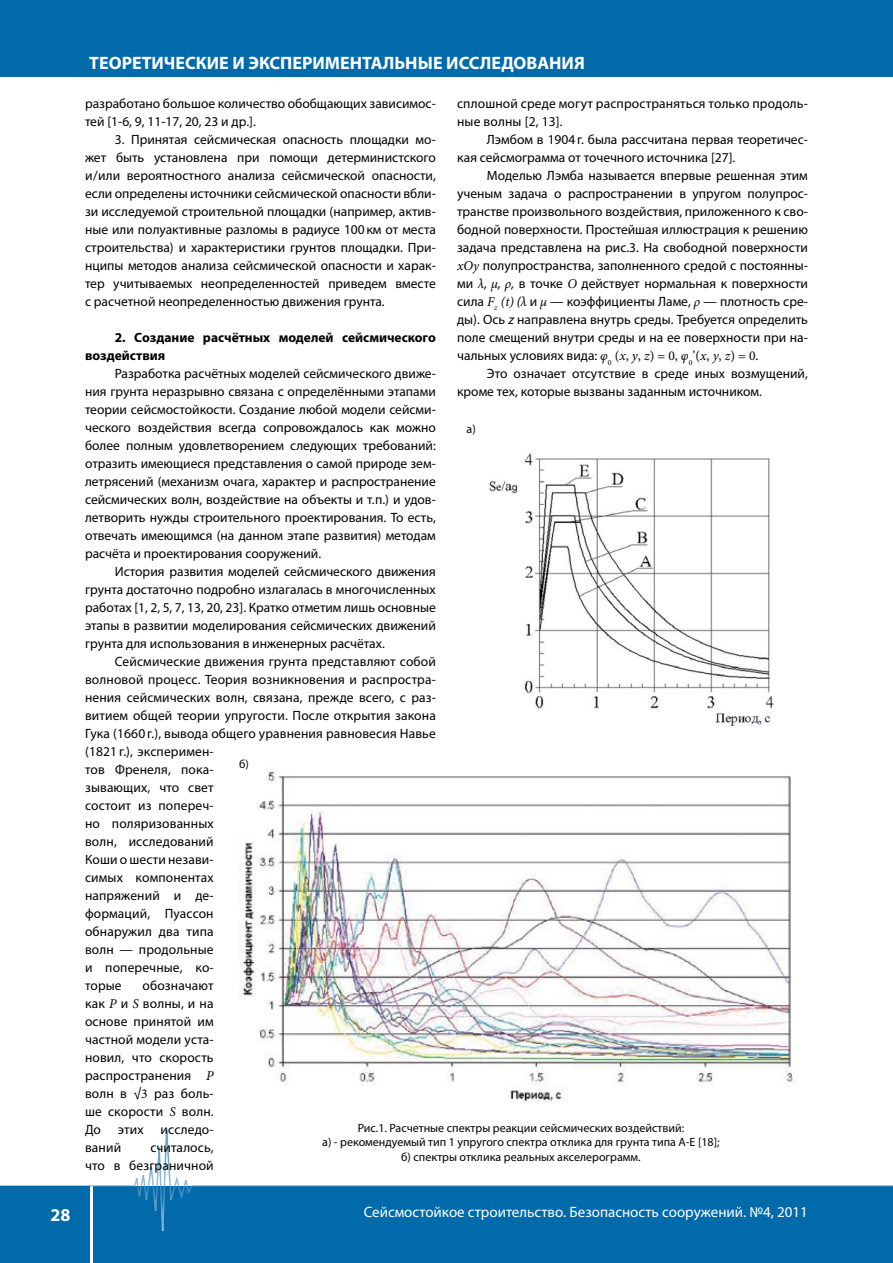
<style>
.page{position:relative;width:893px;height:1263px;background:#fff}
.page>*{position:absolute;margin:0;border:0;box-sizing:border-box;transform-origin:0 0}
.t1{font:700 18px "Myriad Pro";color:#fff}
.t2{font:15px "Myriad Pro";color:#fff}
.t3{font:13.5px/18px "Myriad Pro";color:#000;text-align:justify}
.t4{font:700 13.5px "Myriad Pro";color:#000}
.t5{font:12px/14.4px "Myriad Pro";color:#000;text-align:center}
.s1{font-family:"Minion Pro";font-style:italic}
.s2{font-style:italic}
.s3{font-family:"Minion Pro"}
</style>
<div class="page">
<div style="left:0;top:0;width:893px;height:77px;background:#006aab"></div>
<div style="left:94px;top:1186px;width:799px;height:77px;background:#006aab"></div>
<svg style="left:0;top:1130px;width:893px;height:102px"></svg>
<div style="left:0;top:1186px;width:89px;height:77px;background:#006aab"></div>
<hr style="left:892px;top:1186px;width:1px;height:77px;background:#006aab">
<img style="left:489px;top:453px;width:285px;height:274px">
<img style="left:240px;top:771px;width:554px;height:331px">
<p class="t1" style="left:89px;top:51px;width:497px">ТЕОРЕТИЧЕСКИЕ И ЭКСПЕРИМЕНТАЛЬНЫЕ ИССЛЕДОВАНИЯ</p>
<p class="t3" style="left:85px;top:94px;width:352px">разработано большое количество обобщающих зависимос&shy;тей [1‑6, 9, 11‑17, 20, 23 и др.].</p>
<p class="t3" style="left:85px;top:130px;width:352px;text-indent:30px">3. Принятая сейсмическая опасность площадки мо&shy;жет быть установлена при помощи детерминистского и/или вероятностного анализа сейсмической опасности, если определены источники сейсмической опасности вбли&shy;зи исследуемой строительной площадки (например, актив&shy;ные или полуактивные разломы в радиусе 100км от места строительства) и характеристики грунтов площадки. При&shy;нципы методов анализа сейсмической опасности и харак&shy;тер учитываемых неопределенностей приведем вместе с расчетной неопределенностью движения грунта.</p>
<p class="t4" style="left:115px;top:329px;width:323px">2. Создание расчётных моделей сейсмического</p>
<p class="t4" style="left:85px;top:347px;width:82px">воздействия</p>
<p class="t3" style="left:115px;top:364px;width:323px">Разработка расчётных моделей сейсмического движе-</p>
<p class="t3" style="left:85px;top:382px;width:352px">ния грунта неразрывно связана с определёнными этапами</p>
<p class="t3" style="left:85px;top:400px;width:352px">теории сейсмостойкости. Создание любой модели сейсми-</p>
<p class="t3" style="left:85px;top:418px;width:352px">ческого воздействия всегда сопровождалось как можно</p>
<p class="t3" style="left:85px;top:436px;width:352px">более полным удовлетворением следующих требований:</p>
<p class="t3" style="left:85px;top:454px;width:352px">отразить имеющиеся представления о самой природе зем-</p>
<p class="t3" style="left:85px;top:472px;width:352px">летрясений (механизм очага, характер и распространение</p>
<p class="t3" style="left:85px;top:490px;width:352px">сейсмических волн, воздействие на объекты и т.п.) и удов-</p>
<p class="t3" style="left:85px;top:508px;width:352px">летворить нужды строительного проектирования. То есть,</p>
<p class="t3" style="left:85px;top:526px;width:352px">отвечать имеющимся (на данном этапе развития) методам</p>
<p class="t3" style="left:85px;top:544px;width:238px">расчёта и проектирования сооружений.</p>
<p class="t3" style="left:115px;top:562px;width:323px">История развития моделей сейсмического движения</p>
<p class="t3" style="left:85px;top:580px;width:352px">грунта достаточно подробно излагалась в многочисленных</p>
<p class="t3" style="left:85px;top:598px;width:352px">работах [1, 2, 5, 7, 13, 20, 23]. Кратко отметим лишь основные</p>
<p class="t3" style="left:85px;top:616px;width:352px">этапы в развитии моделирования сейсмических движений</p>
<p class="t3" style="left:85px;top:634px;width:301px">грунта для использования в инженерных расчётах.</p>
<p class="t3" style="left:115px;top:652px;width:323px">Сейсмические движения грунта представляют собой</p>
<p class="t3" style="left:85px;top:670px;width:352px">волновой процесс. Теория возникновения и распростра-</p>
<p class="t3" style="left:85px;top:688px;width:352px">нения сейсмических волн, связана, прежде всего, с раз-</p>
<p class="t3" style="left:85px;top:706px;width:352px">витием общей теории упругости. После открытия закона</p>
<p class="t3" style="left:85px;top:724px;width:352px">Гука (1660 г.), вывода общего уравнения равновесия Навье</p>
<p class="t3" style="left:85px;top:742px;width:130px">(1821 г.), эксперимен-</p>
<p class="t3" style="left:85px;top:760px;width:130px">тов Френеля, пока-</p>
<p class="t3" style="left:85px;top:778px;width:130px">зывающих, что свет</p>
<p class="t3" style="left:85px;top:796px;width:130px">состоит из попереч-</p>
<p class="t3" style="left:85px;top:814px;width:130px">но поляризованных</p>
<p class="t3" style="left:85px;top:832px;width:130px">волн, исследований</p>
<p class="t3" style="left:85px;top:850px;width:130px">Коши о шести незави-</p>
<p class="t3" style="left:85px;top:868px;width:130px">симых компонентах</p>
<p class="t3" style="left:85px;top:886px;width:130px">напряжений и де-</p>
<p class="t3" style="left:85px;top:904px;width:130px">формаций, Пуассон</p>
<p class="t3" style="left:85px;top:922px;width:130px">обнаружил два типа</p>
<p class="t3" style="left:85px;top:940px;width:130px">волн — продольные</p>
<p class="t3" style="left:85px;top:958px;width:130px">и поперечные, ко-</p>
<p class="t3" style="left:85px;top:976px;width:38px">торые</p>
<p class="t3" style="left:457px;top:94px;width:352px">сплошной среде могут распространяться только продоль-</p>
<p class="t3" style="left:457px;top:112px;width:107px">ные волны [2, 13].</p>
<p class="t3" style="left:487px;top:130px;width:323px">Лэмбом в 1904г. была рассчитана первая теоретичес-</p>
<p class="t3" style="left:457px;top:148px;width:280px">кая сейсмограмма от точечного источника [27].</p>
<p class="t3" style="left:487px;top:166px;width:323px">Моделью Лэмба называется впервые решенная этим</p>
<p class="t3" style="left:457px;top:184px;width:352px">ученым задача о распространении в упругом полупрос-</p>
<p class="t3" style="left:457px;top:202px;width:352px">транстве произвольного воздействия, приложенного к сво-</p>
<p class="t3" style="left:457px;top:220px;width:352px">бодной поверхности. Простейшая иллюстрация к решению</p>
<p class="t3" style="left:457px;top:238px;width:352px">задача представлена на рис.3. На свободной поверхности</p>
<p class="t3" style="left:457px;top:256px;width:352px"><span class="s1">xOy</span> полупространства, заполненного средой с постоянны-</p>
<p class="t3" style="left:457px;top:274px;width:352px">ми <span class="s1">λ</span><span class="s2">,</span> <span class="s1">μ</span><span class="s2">,</span> <span class="s1">ρ</span><span class="s2">,</span> в точке <span class="s1">О</span> действует нормальная к поверхности</p>
<p class="t3" style="left:457px;top:292px;width:352px">сила <span class="s1">F</span><sub>z</sub> <span class="s1">(t)</span> <span class="s2">(</span><span class="s1">λ</span> и <span class="s1">μ</span> — коэффициенты Ламе, <span class="s1">ρ</span> — плотность сре-</p>
<p class="t3" style="left:457px;top:310px;width:352px">ды). Ось <span class="s2">z</span> направлена внутрь среды. Требуется определить</p>
<p class="t3" style="left:457px;top:328px;width:352px">поле смещений внутри среды и на ее поверхности при на-</p>
<p class="t3" style="left:457px;top:346px;width:303px">чальных условиях вида: <span class="s1">φ</span><sub>0</sub> <span class="s3">(</span><span class="s1">x</span><span class="s3">,</span> <span class="s1">y</span><span class="s3">,</span> <span class="s1">z</span><span class="s3">) = 0,</span> <span class="s1">φ</span><sub>0</sub><span class="s3">’(</span><span class="s1">x</span><span class="s3">,</span> <span class="s1">y</span><span class="s3">,</span> <span class="s1">z</span><span class="s3">) = 0</span>.</p>
<p class="t3" style="left:487px;top:364px;width:322px">Это означает отсутствие в среде иных возмущений,</p>
<p class="t3" style="left:457px;top:382px;width:306px">кроме тех, которые вызваны заданным источником.</p>
<p class="t5" style="left:467px;top:421px;width:11px">а)</p>
<p class="t5" style="left:239px;top:757px;width:11px">б)</p>
<p class="t3" style="left:85px;top:976px;width:130px;text-indent:58px">обозначают как <span class="s1">P</span> и <span class="s1">S</span> волны, и на основе принятой им частной модели уста&shy;новил, что скорость распространения <span class="s1">P </span>волн в √<span class="s3">3</span> раз боль&shy;ше скорости <span class="s1">S</span> волн.<br>До</p>
<p class="t5" style="left:322px;top:1120px;width:399px">Рис.1. Расчетные спектры реакции сейсмических воздействий:<br>а) - рекомендуемый тип 1 упругого спектра отклика для грунта типа А-Е [18]; б) спектры отклика реальных акселерограмм.</p>
<p class="t3" style="left:118px;top:1120px;width:27px">этих</p>
<p class="t3" style="left:161px;top:1120px;width:55px">исследо-</p>
<p class="t3" style="left:85px;top:1138px;width:38px">ваний</p>
<p class="t3" style="left:85px;top:1138px;width:130px;text-align:right">считалось,<br>что в безграничной</p>
<p class="t1" style="left:51px;top:1203px;width:21px">28</p>
<p class="t2" style="left:364px;top:1202px;width:446px">Сейсмостойкое строительство. Безопасность сооружений. №4, 2011</p>
</div>
